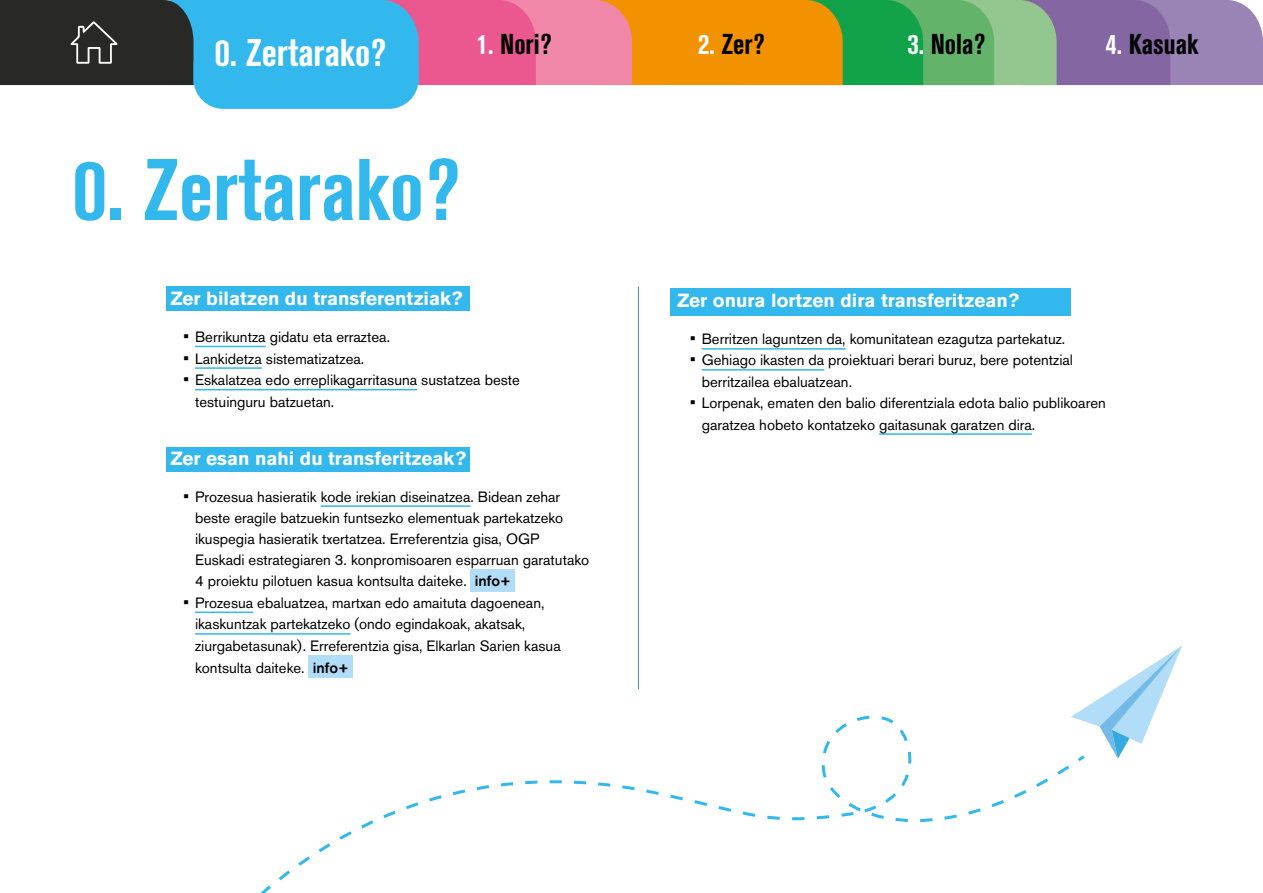
<style>
.page{position:relative;width:1263px;height:893px;background:#fff}
.page>*{position:absolute;margin:0;border:0;box-sizing:border-box;transform-origin:0 0}
.t1{font:700 condensed 86.4px "Akzidenz Grotesk BQ";color:#32b8ec}
.t2{font:700 condensed 38.25px "Akzidenz Grotesk BQ";color:#fff}
.t3{font:700 condensed 28.5px "Akzidenz Grotesk BQ";color:#000}
.t4{font:700 18.9px "Akzidenz Grotesk BQ";color:#fff}
.t5{font:14.85px/21.6px "Akzidenz Grotesk BQ";color:#000}
.s1{color:#fff}
.s2{font-weight:500;font-size:16.5px}
.s3{font-weight:500}
</style>
<div class="page">
<div style="left:166px;top:287px;width:304px;height:24px;background:#32b8ec"></div>
<div style="left:671px;top:288px;width:400px;height:27px;background:#32b8ec"></div>
<div style="left:166px;top:448px;width:304px;height:24px;background:#32b8ec"></div>
<div style="left:470px;top:570px;width:45px;height:22px;background:#b2ddf8"></div>
<div style="left:308px;top:656px;width:44px;height:22px;background:#b2ddf8"></div>
<svg style="left:1075px;top:645px;width:107px;height:114px"></svg>
<svg style="left:260px;top:714px;width:828px;height:179px"></svg>
<hr style="left:195px;top:346px;width:71px;height:1px;background:#32b8ec">
<hr style="left:195px;top:367px;width:67px;height:2px;background:#32b8ec">
<hr style="left:195px;top:389px;width:222px;height:1px;background:#32b8ec">
<hr style="left:321px;top:505px;width:149px;height:2px;background:#32b8ec">
<hr style="left:195px;top:612px;width:58px;height:1px;background:#32b8ec">
<hr style="left:195px;top:633px;width:155px;height:2px;background:#32b8ec">
<hr style="left:702px;top:348px;width:144px;height:2px;background:#32b8ec">
<hr style="left:702px;top:369px;width:122px;height:2px;background:#32b8ec">
<hr style="left:879px;top:433px;width:153px;height:2px;background:#32b8ec">
<hr style="left:638px;top:287px;width:1px;height:402px;background:#438dcc">
<svg style="left:0;top:0;width:1263px;height:109px"></svg>
<h2 class="t2" style="left:215px;top:31px;width:173px">0. Zertarako?</h2>
<h3 class="t3" style="left:477px;top:28px;width:76px"><span class="s1">1.</span> Nori?</h3>
<h3 class="t3" style="left:698px;top:28px;width:68px"><span class="s1">2.</span> Zer?</h3>
<h3 class="t3" style="left:907px;top:28px;width:79px"><span class="s1">3.</span> Nola?</h3>
<h3 class="t3" style="left:1106px;top:28px;width:94px"><span class="s1">4.</span> Kasuak</h3>
<h1 class="t1" style="left:73px;top:141px;width:389px">0. Zertarako?</h1>
<p class="t4" style="left:171px;top:288px;width:293px">Zer bilatzen du transferentziak?</p>
<p class="t5" style="left:184px;top:326px;width:208px"><span class="s2">•</span> Berrikuntza gidatu eta erraztea.</p>
<p class="t5" style="left:184px;top:347px;width:182px"><span class="s2">•</span> Lankidetza sistematizatzea.</p>
<p class="t5" style="left:195px;top:369px;width:326px;text-indent:-11px"><span class="s2">•</span> Eskalatzea edo erreplikagarritasuna sustatzea beste testuinguru batzuetan.</p>
<p class="t4" style="left:171px;top:448px;width:297px">Zer esan nahi du transferitzeak?</p>
<p class="t5" style="left:195px;top:486px;width:396px;line-height:21.1px;text-indent:-11px"><span class="s2">•</span> Prozesua hasieratik kode irekian diseinatzea. Bidean zehar beste eragile batzuekin funtsezko elementuak partekatzeko ikuspegia hasieratik txertatzea. Erreferentzia gisa, OGP Euskadi estrategiaren 3. konpromisoaren esparruan garatutako 4 proiektu pilotuen kasua kontsulta daiteke. <span class="s3">info+</span></p>
<p class="t5" style="left:195px;top:592px;width:367px;text-indent:-11px"><span class="s2">•</span> Prozesua ebaluatzea, martxan edo amaituta dagoenean, ikaskuntzak partekatzeko (ondo egindakoak, akatsak, ziurgabetasunak). Erreferentzia gisa, Elkarlan Sarien kasua kontsulta daiteke. <span class="s3">info+</span></p>
<p class="t4" style="left:677px;top:290px;width:343px">Zer onura lortzen dira transferitzean?</p>
<p class="t5" style="left:690px;top:328px;width:377px"><span class="s2">•</span> Berritzen laguntzen da, komunitatean ezagutza partekatuz.</p>
<p class="t5" style="left:702px;top:349px;width:373px;text-indent:-11px"><span class="s2">•</span> Gehiago ikasten da proiektuari berari buruz, bere potentzial berritzailea ebaluatzean.</p>
<p class="t5" style="left:702px;top:392px;width:406px;text-indent:-11px"><span class="s2">•</span> Lorpenak, ematen den balio diferentziala edota balio publikoaren garatzea hobeto kontatzeko gaitasunak garatzen dira.</p>
</div>
